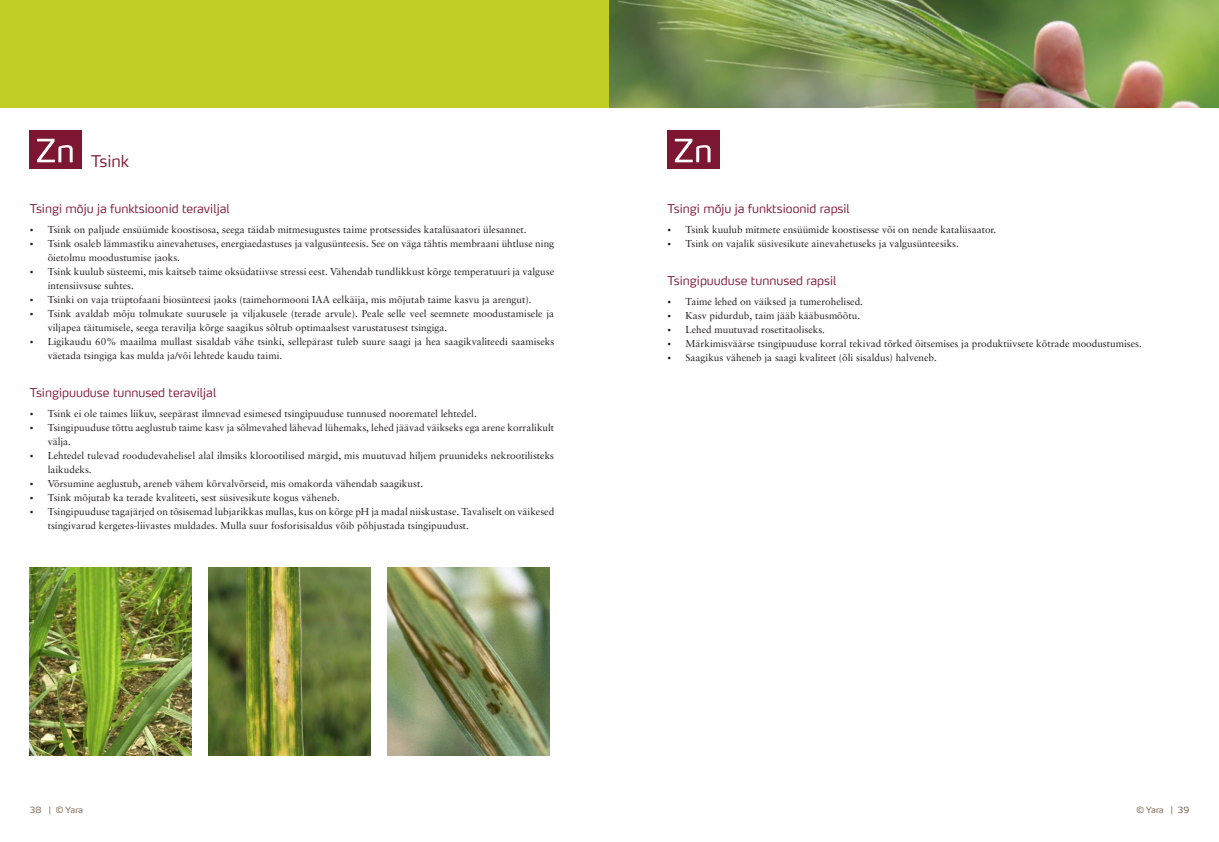
<style>
.page{position:relative;width:1219px;height:842px;background:#fff}
.page>*{position:absolute;margin:0;border:0;box-sizing:border-box;transform-origin:0 0}
.t1{font:300 16px "Max OT";color:#7d1632}
.t2{font:300 12px "Max OT";color:#7d1533}
.t3{font:10px/14px "Sabon LT Pro";color:#231f20}
.t4{font:8.5px "Max OT";letter-spacing:-.015em;color:#7c6954}
.s1{font-family:"Max Pro";font-weight:300;font-size:8.6px}
</style>
<div class="page">
<div style="left:30px;top:131px;width:52px;height:38px;background:#7d1632"></div>
<svg style="left:37px;top:139px;width:36px;height:23px"></svg>
<img style="left:30px;top:568px;width:162px;height:188px">
<img style="left:209px;top:568px;width:162px;height:188px">
<img style="left:387px;top:568px;width:162px;height:188px">
<div style="left:668px;top:131px;width:52px;height:38px;background:#7d1632"></div>
<svg style="left:675px;top:139px;width:35px;height:23px"></svg>
<div style="left:0;top:0;width:1219px;height:108px;background:#c1ce23"></div>
<img style="left:609px;top:0;width:610px;height:108px">
<p class="t1" style="left:91px;top:151px;width:39px">Tsink</p>
<p class="t2" style="left:30px;top:201px;width:202px">Tsingi mõju ja funktsioonid teraviljal</p>
<p class="t3" style="left:30px;top:222px;width:498px"><span class="s1">•</span> Tsink on paljude ensüümide koostisosa, seega täidab mitmesugustes taime protsessides katalüsaatori ülesannet.</p>
<p class="t3" style="left:48px;top:236px;width:508px;text-indent:-18px"><span class="s1">•</span> Tsink osaleb lämmastiku ainevahetuses, energiaedastuses ja valgusünteesis. See on väga tähtis membraani ühtluse ning õietolmu moodustumise jaoks.</p>
<p class="t3" style="left:48px;top:264px;width:508px;text-indent:-18px"><span class="s1">•</span> Tsink kuulub süsteemi, mis kaitseb taime oksüdatiivse stressi eest. Vähendab tundlikkust kõrge temperatuuri ja valguse intensiivsuse suhtes.</p>
<p class="t3" style="left:30px;top:292px;width:503px"><span class="s1">•</span> Tsinki on vaja trüptofaani biosünteesi jaoks (taimehormooni IAA eelkäija, mis mõjutab taime kasvu ja arengut).</p>
<p class="t3" style="left:48px;top:306px;width:508px;text-indent:-18px"><span class="s1">•</span> Tsink avaldab mõju tolmukate suurusele ja viljakusele (terade arvule). Peale selle veel seemnete moodustamisele ja viljapea täitumisele, seega teravilja kõrge saagikus sõltub optimaalsest varustatusest tsingiga.</p>
<p class="t3" style="left:48px;top:334px;width:508px;text-indent:-18px"><span class="s1">•</span> Ligikaudu 60% maailma mullast sisaldab vähe tsinki, sellepärast tuleb suure saagi ja hea saagikvaliteedi saamiseks väetada tsingiga kas mulda ja/või lehtede kaudu taimi.</p>
<p class="t2" style="left:30px;top:385px;width:188px">Tsingipuuduse tunnused teraviljal</p>
<p class="t3" style="left:30px;top:406px;width:448px"><span class="s1">•</span> Tsink ei ole taimes liikuv, seepärast ilmnevad esimesed tsingipuuduse tunnused noorematel lehtedel.</p>
<p class="t3" style="left:48px;top:420px;width:508px;text-indent:-18px"><span class="s1">•</span> Tsingipuuduse tõttu aeglustub taime kasv ja sõlmevahed lähevad lühemaks, lehed jäävad väikseks ega arene korralikult välja.</p>
<p class="t3" style="left:48px;top:448px;width:508px;text-indent:-18px"><span class="s1">•</span> Lehtedel tulevad roodudevahelisel alal ilmsiks klorootilised märgid, mis muutuvad hiljem pruunideks nekrootilisteks laikudeks.</p>
<p class="t3" style="left:30px;top:476px;width:395px"><span class="s1">•</span> Võrsumine aeglustub, areneb vähem kõrvalvõrseid, mis omakorda vähendab saagikust.</p>
<p class="t3" style="left:30px;top:490px;width:312px"><span class="s1">•</span> Tsink mõjutab ka terade kvaliteeti, sest süsivesikute kogus väheneb.</p>
<p class="t3" style="left:48px;top:504px;width:508px;text-indent:-18px"><span class="s1">•</span> Tsingipuuduse tagajärjed on tõsisemad lubjarikkas mullas, kus on kõrge pH ja madal niiskustase. Tavaliselt on väikesed tsingivarud kergetes-liivastes muldades. Mulla suur fosforisisaldus võib põhjustada tsingipuudust.</p>
<p class="t2" style="left:668px;top:201px;width:184px">Tsingi mõju ja funktsioonid rapsil</p>
<p class="t3" style="left:668px;top:222px;width:330px"><span class="s1">•</span> Tsink kuulub mitmete ensüümide koostisesse või on nende katalüsaator.</p>
<p class="t3" style="left:668px;top:236px;width:293px"><span class="s1">•</span> Tsink on vajalik süsivesikute ainevahetuseks ja valgusünteesiks.</p>
<p class="t2" style="left:668px;top:273px;width:170px">Tsingipuuduse tunnused rapsil</p>
<p class="t3" style="left:668px;top:294px;width:197px"><span class="s1">•</span> Taime lehed on väiksed ja tumerohelised.</p>
<p class="t3" style="left:668px;top:308px;width:194px"><span class="s1">•</span> Kasv pidurdub, taim jääb kääbusmõõtu.</p>
<p class="t3" style="left:668px;top:322px;width:159px"><span class="s1">•</span> Lehed muutuvad rosetitaoliseks.</p>
<p class="t3" style="left:668px;top:336px;width:476px"><span class="s1">•</span> Märkimisväärse tsingipuuduse korral tekivad tõrked õitsemises ja produktiivsete kõtrade moodustumises.</p>
<p class="t3" style="left:668px;top:350px;width:271px"><span class="s1">•</span> Saagikus väheneb ja saagi kvaliteet (õli sisaldus) halveneb.</p>
<p class="t4" style="left:30px;top:804px;width:55px">38 | © Yara</p>
<p class="t4" style="left:1136px;top:804px;width:54px">© Yara | 39</p>
</div>
